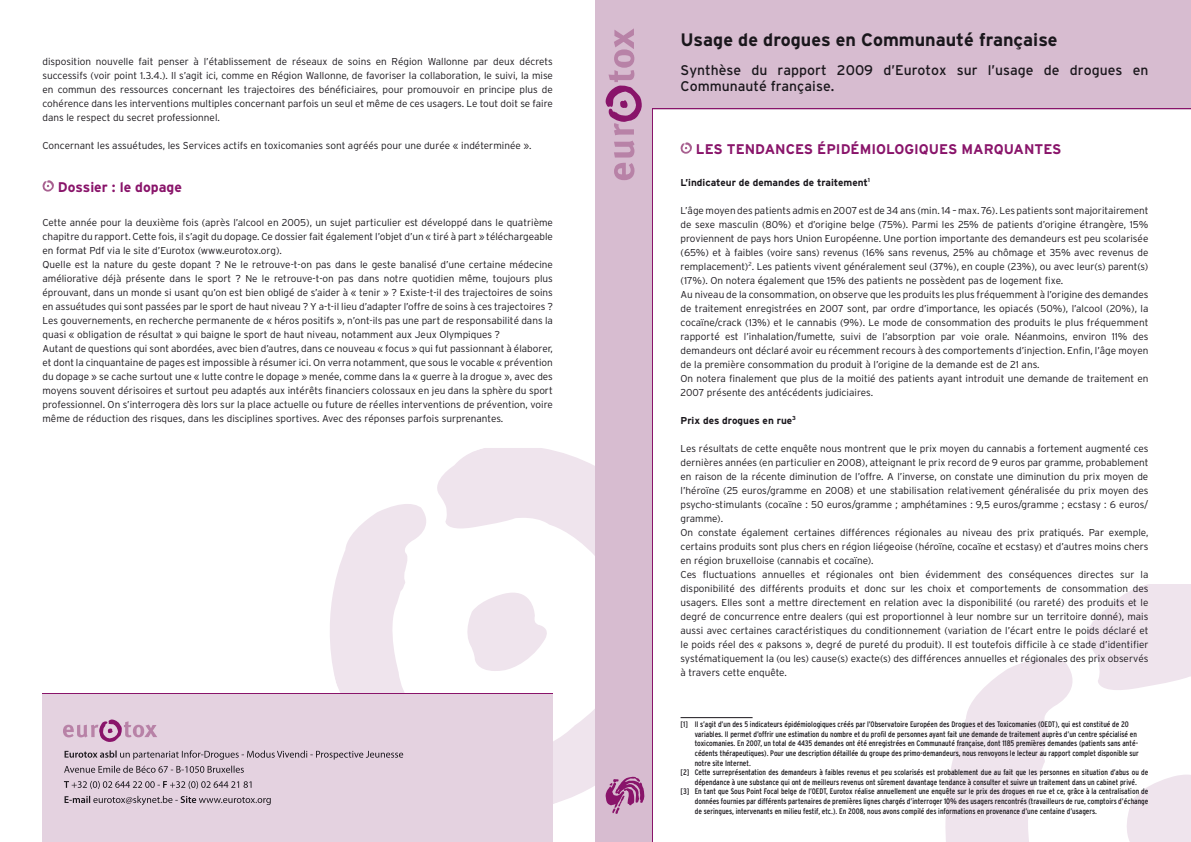
<style>
.page{position:relative;width:1191px;height:842px;background:#fff}
.page>*{position:absolute;margin:0;border:0;box-sizing:border-box;transform-origin:0 0}
.t1{font:700 18px "Interstate";color:#1a171c}
.t2{font:14px/16.8px "Interstate";color:#1a171c}
.t3{font:700 14px "Interstate";color:#89146a}
.t4{font:300 10px/14px "Interstate";color:#1a171c}
.t5{font:700 10px "Interstate";color:#1a171c}
.t6{font:condensed 8px "Interstate";color:#1a171c}
</style>
<div class="page">
<svg style="left:330px;top:448px;width:265px;height:356px"></svg>
<svg style="left:462px;top:593px;width:89px;height:78px"></svg>
<div style="left:595px;top:0;width:596px;height:109px;background:#d7bcd0"></div>
<div style="left:595px;top:0;width:57px;height:842px;background:#d7bcd0"></div>
<svg style="left:605px;top:28px;width:37px;height:152px"></svg>
<hr style="left:652px;top:109px;width:1px;height:733px;background:#89146a">
<svg style="left:945px;top:584px;width:246px;height:258px"></svg>
<svg style="left:1120px;top:774px;width:71px;height:68px"></svg>
<div style="left:43px;top:694px;width:510px;height:148px;background:#e4d2e0"></div>
<hr style="left:43px;top:693px;width:510px;height:1px;background:#89146a">
<svg style="left:63px;top:719px;width:94px;height:23px"></svg>
<svg style="left:65px;top:750px;width:338px;height:10px"></svg>
<svg style="left:64px;top:766px;width:180px;height:7px"></svg>
<svg style="left:64px;top:781px;width:187px;height:8px"></svg>
<svg style="left:65px;top:796px;width:206px;height:9px"></svg>
<hr style="left:652px;top:109px;width:539px;height:1px;background:#89146a">
<svg style="left:605px;top:777px;width:40px;height:37px"></svg>
<svg style="left:680px;top:142px;width:12px;height:12px"></svg>
<hr style="left:680px;top:717px;width:72px;height:1px;background:#1a171c">
<svg style="left:43px;top:180px;width:11px;height:12px"></svg>
<p class="t4" style="left:43px;top:54px;width:512px;text-align:justify">disposition nouvelle fait penser à l’établissement de réseaux de soins en Région Wallonne par deux décrets successifs (voir point 1.3.4.). Il s’agit ici, comme en Région Wallonne, de favoriser la collaboration, le suivi, la mise en commun des ressources concernant les trajectoires des bénéficiaires, pour promouvoir en principe plus de cohérence dans les interventions multiples concernant parfois un seul et même de ces usagers. Le tout doit se faire dans le respect du secret professionnel.</p>
<p class="t4" style="left:43px;top:138px;width:490px">Concernant les assuétudes, les Services actifs en toxicomanies sont agréés pour une durée « indéterminée ».</p>
<h2 class="t3" style="left:58px;top:179px;width:125px">Dossier : le dopage</h2>
<p class="t4" style="left:42px;top:215px;width:512px">Cette année pour la deuxième fois (après l’alcool en 2005), un sujet particulier est développé dans le quatrième chapitre du rapport. Cette fois, il s’agit du dopage. Ce dossier fait également l’objet d’un « tiré à part » téléchargeable en format Pdf via le site d’Eurotox (www.eurotox.org).<br>Quelle est la nature du geste dopant ? Ne le retrouve-t-on pas dans le geste banalisé d’une certaine médecine améliorative déjà présente dans le sport ? Ne le retrouve-t-on pas dans notre quotidien même, toujours plus éprouvant, dans un monde si usant qu’on est bien obligé de s’aider à « tenir » ? Existe-t-il des trajectoires de soins en assuétudes qui sont passées par le sport de haut niveau ? Y a-t-il lieu d’adapter l’offre de soins à ces trajectoires ?<br>Les gouvernements, en recherche permanente de « héros positifs », n’ont-ils pas une part de responsabilité dans la quasi « obligation de résultat » qui baigne le sport de haut niveau, notamment aux Jeux Olympiques ?<br>Autant de questions qui sont abordées, avec bien d’autres, dans ce nouveau « focus » qui fut passionnant à élaborer, et dont la cinquantaine de pages est impossible à résumer ici. On verra notamment, que sous le vocable « prévention du dopage » se cache surtout une « lutte contre le dopage » menée, comme dans la « guerre à la drogue », avec des moyens souvent dérisoires et surtout peu adaptés aux intérêts financiers colossaux en jeu dans la sphère du sport professionnel. On s’interrogera dès lors sur la place actuelle ou future de réelles interventions de prévention, voire même de réduction des risques, dans les disciplines sportives. Avec des réponses parfois surprenantes.</p>
<h1 class="t1" style="left:680px;top:29px;width:378px">Usage de drogues en Communauté française</h1>
<h2 class="t2" style="left:680px;top:61px;width:469px">Synthèse du rapport 2009 d’Eurotox sur l’usage de drogues en<br>Communauté française.</h2>
<h2 class="t3" style="left:696px;top:141px;width:367px">Les tendances épidémiologiqu es marquantes</h2>
<p class="t5" style="left:680px;top:177px;width:191px">L’indicateur de demandes de traitement<sup>1</sup></p>
<p class="t4" style="left:680px;top:203px;width:469px">L’âge moyen des patients admis en 2007 est de 34 ans (min. 14 – max. 76). Les patients sont majoritairement de sexe masculin (80%) et d’origine belge (75%). Parmi les 25% de patients d’origine étrangère, 15% proviennent de pays hors Union Européenne. Une portion importante des demandeurs est peu scolarisée (65%) et à faibles (voire sans) revenus (16% sans revenus, 25% au chômage et 35% avec revenus de remplacement)<sup>2</sup>. Les patients vivent généralement seul (37%), en couple (23%), ou avec leur(s) parent(s) (17%). On notera également que 15% des patients ne possèdent pas de logement fixe.<br>Au niveau de la consommation, on observe que les produits les plus fréquemment à l’origine des demandes de traitement enregistrées en 2007 sont, par ordre d’importance, les opiacés (50%), l’alcool (20%), la cocaïne/crack (13%) et le cannabis (9%). Le mode de consommation des produits le plus fréquemment rapporté est l’inhalation/fumette, suivi de l’absorption par voie orale. Néanmoins, environ 11% des demandeurs ont déclaré avoir eu récemment recours à des comportements d’injection. Enfin, l’âge moyen de la première consommation du produit à l’origine de la demande est de 21 ans.<br>On notera finalement que plus de la moitié des patients ayant introduit une demande de traitement en 2007 présente des antécédents judiciaires.</p>
<p class="t5" style="left:680px;top:415px;width:117px">Prix des drogues en rue<sup>3</sup></p>
<p class="t4" style="left:680px;top:441px;width:469px">Les résultats de cette enquête nous montrent que le prix moyen du cannabis a fortement augmenté ces dernières années (en particulier en 2008), atteignant le prix record de 9 euros par gramme, probablement en raison de la récente diminution de l’offre. A l’inverse, on constate une diminution du prix moyen de l’héroïne (25 euros/gramme en 2008) et une stabilisation relativement généralisée du prix moyen des psycho-stimulants (cocaïne : 50 euros/gramme ; amphétamines : 9,5 euros/gramme ; ecstasy : 6 euros/ gramme).<br>On constate également certaines différences régionales au niveau des prix pratiqués. Par exemple, certains produits sont plus chers en région liégeoise (héroïne, cocaïne et ecstasy) et d’autres moins chers en région bruxelloise (cannabis et cocaïne).<br>Ces fluctuations annuelles et régionales ont bien évidemment des conséquences directes sur la disponibilité des différents produits et donc sur les choix et comportements de consommation des usagers. Elles sont a mettre directement en relation avec la disponibilité (ou rareté) des produits et le degré de concurrence entre dealers (qui est proportionnel à leur nombre sur un territoire donné), mais aussi avec certaines caractéristiques du conditionnement (variation de l’écart entre le poids déclaré et le poids réel des « paksons », degré de pureté du produit). Il est toutefois difficile à ce stade d’identifier systématiquement la (ou les) cause(s) exacte(s) des différences annuelles et régionales des prix observés à travers cette enquête.</p>
<p class="t6" style="left:680px;top:720px;width:450px">[1] Il s’agit d’un des 5 indicateurs épidémiologiques créés par l’Observatoire Européen des Drogues et des Toxicomanies (OEDT), qui est constitué de 20</p>
<p class="t6" style="left:694px;top:729px;width:444px">variables. Il permet d’offrir une estimation du nombre et du profil de personnes ayant fait une demande de traitement auprès d’un centre spécialisé en</p>
<p class="t6" style="left:694px;top:739px;width:445px">toxicomanies. En 2007, un total de 4435 demandes ont été enregistrées en Communauté française, dont 1185 premières demandes (patients sans anté-</p>
<p class="t6" style="left:694px;top:749px;width:445px">cédents thérapeutiques). Pour une description détaillée du groupe des primo-demandeurs, nous renvoyons le lecteur au rapport complet disponible sur</p>
<p class="t6" style="left:694px;top:758px;width:58px">notre site Internet.</p>
<p class="t6" style="left:680px;top:768px;width:469px">[2] Cette surreprésentation des demandeurs à faibles revenus et peu scolarisés est probablement due au fait que les personnes en situation d’abus ou de</p>
<p class="t6" style="left:695px;top:777px;width:443px">dépendance à une substance qui ont de meilleurs revenus ont sûrement davantage tendance à consulter et suivre un traitement dans un cabinet privé.</p>
<p class="t6" style="left:680px;top:787px;width:469px">[3] En tant que Sous Point Focal belge de l’OEDT, Eurotox réalise annuellement une enquête sur le prix des drogues en rue et ce, grâce à la centralisation de</p>
<p class="t6" style="left:695px;top:797px;width:455px">données fournies par différents partenaires de premières lignes chargés d’interroger 10% des usagers rencontrés (travailleurs de rue, comptoirs d’échange</p>
<p class="t6" style="left:695px;top:806px;width:404px">de seringues, intervenants en milieu festif, etc.). En 2008, nous avons compilé des informations en provenance d’une centaine d’usagers.</p>
</div>
